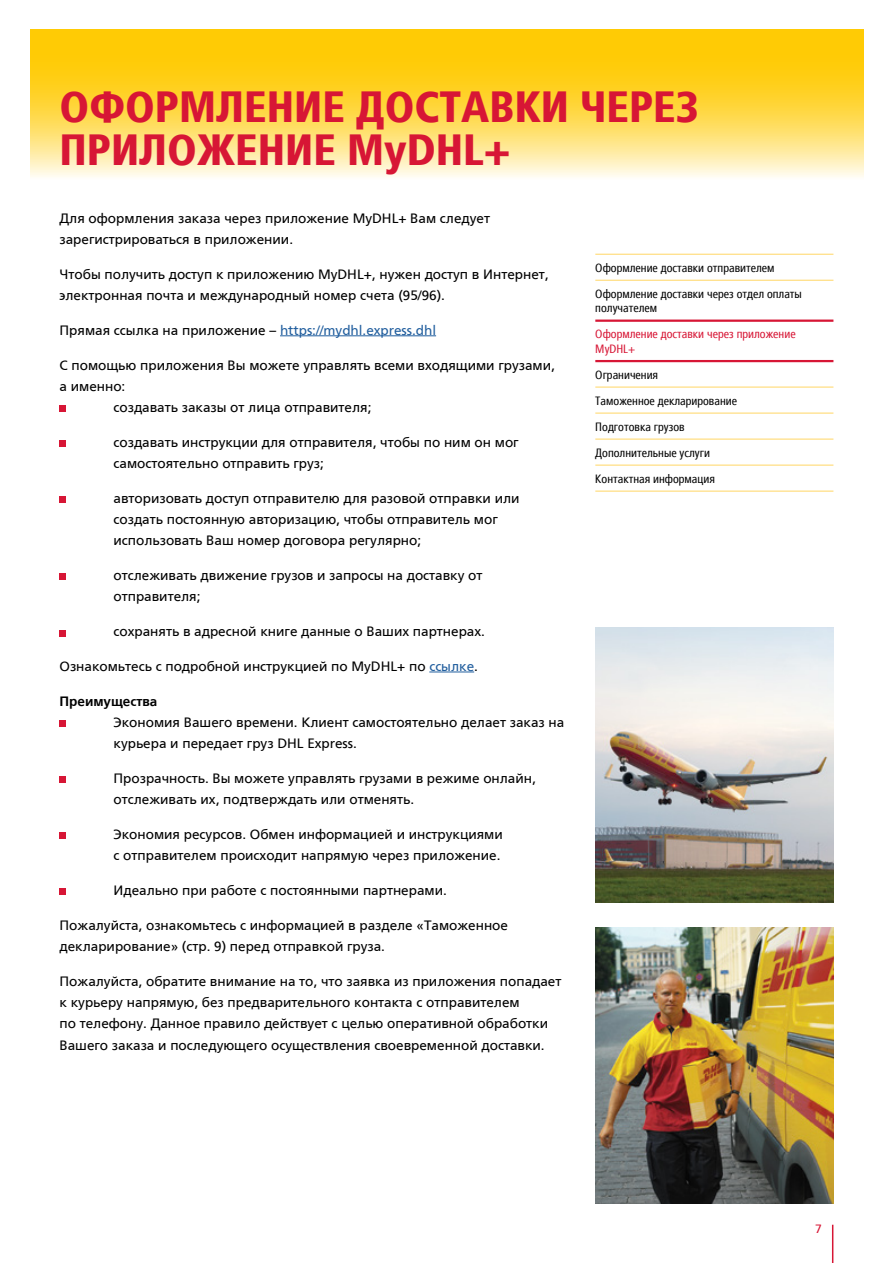
<style>
.page{position:relative;width:893px;height:1263px;background:#fff}
.page>*{position:absolute;margin:0;border:0;box-sizing:border-box;transform-origin:0 0}
.t1{font:900 condensed 43.5px/43.5px "Frutiger LTCYR";color:#d71635}
.t2{font:13.5px/21.3px "Frutiger LTCYR";color:#000}
.t3{font:700 13.5px "Frutiger LTCYR";color:#000}
.t4{font:condensed 12px/26px "Frutiger LTCYR";color:#000}
.t5{font:condensed 12px/14.4px "Frutiger LTCYR";color:#d71635}
.t6{font:12px "Frutiger LTCYR";color:#d71635}
.s1{color:#215e9e}
</style>
<div class="page">
<svg style="left:30px;top:30px;width:833px;height:147px"></svg>
<img style="left:595px;top:928px;width:238px;height:275px">
<img style="left:595px;top:627px;width:238px;height:276px">
<hr style="left:832px;top:1225px;width:1px;height:38px;background:#d71635">
<hr style="left:595px;top:254px;width:238px;height:1px;background:#ffdd7e">
<hr style="left:595px;top:280px;width:238px;height:1px;background:#ffdd7e">
<hr style="left:595px;top:386px;width:238px;height:2px;background:#ffdd7e">
<hr style="left:595px;top:412px;width:238px;height:2px;background:#ffdd7e">
<hr style="left:595px;top:438px;width:238px;height:2px;background:#ffdd7e">
<hr style="left:595px;top:464px;width:238px;height:2px;background:#ffdd7e">
<hr style="left:595px;top:490px;width:238px;height:2px;background:#ffdd7e">
<hr style="left:595px;top:320px;width:238px;height:2px;background:#d71635">
<hr style="left:595px;top:360px;width:238px;height:2px;background:#d71635">
<hr style="left:280px;top:335px;width:156px;height:1px;background:#215e9e">
<hr style="left:429px;top:672px;width:45px;height:1px;background:#215e9e">
<svg style="left:60px;top:406px;width:6px;height:6px"></svg>
<div style="left:60px;top:440px;width:6px;height:7px;background:#d71635"></div>
<div style="left:60px;top:496px;width:6px;height:7px;background:#d71635"></div>
<svg style="left:60px;top:574px;width:6px;height:6px"></svg>
<svg style="left:60px;top:630px;width:6px;height:6px"></svg>
<svg style="left:60px;top:721px;width:6px;height:6px"></svg>
<svg style="left:60px;top:777px;width:6px;height:6px"></svg>
<svg style="left:60px;top:833px;width:6px;height:6px"></svg>
<svg style="left:60px;top:889px;width:6px;height:6px"></svg>
<h1 class="t1" style="left:60px;top:86px;width:641px">ОФОРМЛЕНИЕ ДОСТАВКИ ЧЕРЕЗ<br>ПРИЛОЖЕНИЕ MyDHL+</h1>
<p class="t2" style="left:60px;top:208px;width:432px">Для оформления заказа через приложение MyDHL+ Вам следует зарегистрироваться в приложении.</p>
<p class="t2" style="left:60px;top:264px;width:491px">Чтобы получить доступ к приложению MyDHL+, нужен доступ в Интернет, электронная почта и международный номер счета (95/96).</p>
<p class="t2" style="left:60px;top:320px;width:378px">Прямая ссылка на приложение – <span class="s1">https://mydhl.express.dhl</span></p>
<p class="t2" style="left:60px;top:354px;width:497px">С помощью приложения Вы можете управлять всеми входящими грузами,</p>
<p class="t2" style="left:60px;top:376px;width:67px">а именно:</p>
<p class="t2" style="left:114px;top:397px;width:259px">создавать заказы от лица отправителя;</p>
<p class="t2" style="left:114px;top:432px;width:407px">создавать инструкции для отправителя, чтобы по ним он мог самостоятельно отправить груз;</p>
<p class="t2" style="left:114px;top:488px;width:408px">авторизовать доступ отправителю для разовой отправки или создать постоянную авторизацию, чтобы отправитель мог использовать Ваш номер договора регулярно;</p>
<p class="t2" style="left:114px;top:565px;width:370px">отслеживать движение грузов и запросы на доставку от отправителя;</p>
<p class="t2" style="left:114px;top:621px;width:373px">сохранять в адресной книге данные о Ваших партнерах.</p>
<p class="t2" style="left:60px;top:656px;width:420px">Ознакомьтесь с подробной инструкцией по MyDHL+ по <span class="s1">ссылке</span>.</p>
<p class="t3" style="left:60px;top:694px;width:99px">Преимущества</p>
<p class="t2" style="left:114px;top:712px;width:452px">Экономия Вашего времени. Клиент самостоятельно делает заказ на курьера и передает груз DHL Express.</p>
<p class="t2" style="left:114px;top:768px;width:424px">Прозрачность. Вы можете управлять грузами в режиме онлайн, отслеживать их, подтверждать или отменять.</p>
<p class="t2" style="left:114px;top:824px;width:391px">Экономия ресурсов. Обмен информацией и инструкциями с отправителем происходит напрямую через приложение.</p>
<p class="t2" style="left:114px;top:880px;width:335px">Идеально при работе с постоянными партнерами.</p>
<p class="t2" style="left:60px;top:915px;width:450px">Пожалуйста, ознакомьтесь с информацией в разделе «Таможенное декларирование» (стр. 9) перед отправкой груза.</p>
<p class="t2" style="left:60px;top:971px;width:503px">Пожалуйста, обратите внимание на то, что заявка из приложения попадает к курьеру напрямую, без предварительного контакта с отправителем<br>по телефону. Данное правило действует с целью оперативной обработки Вашего заказа и последующего осуществления своевременной доставки.</p>
<p class="t4" style="left:595px;top:255px;width:208px">Оформление доставки отправителем<br>Оформление доставки через отдел оплаты</p>
<p class="t4" style="left:595px;top:295px;width:63px">получателем</p>
<p class="t5" style="left:595px;top:327px;width:202px">Оформление доставки через приложение<br>MyDHL+</p>
<p class="t4" style="left:595px;top:362px;width:143px">Ограничения<br>Таможенное декларирование<br>Подготовка грузов<br>Дополнительные услуги<br>Контактная информация</p>
<p class="t6" style="left:815px;top:1222px;width:8px">7</p>
</div>
